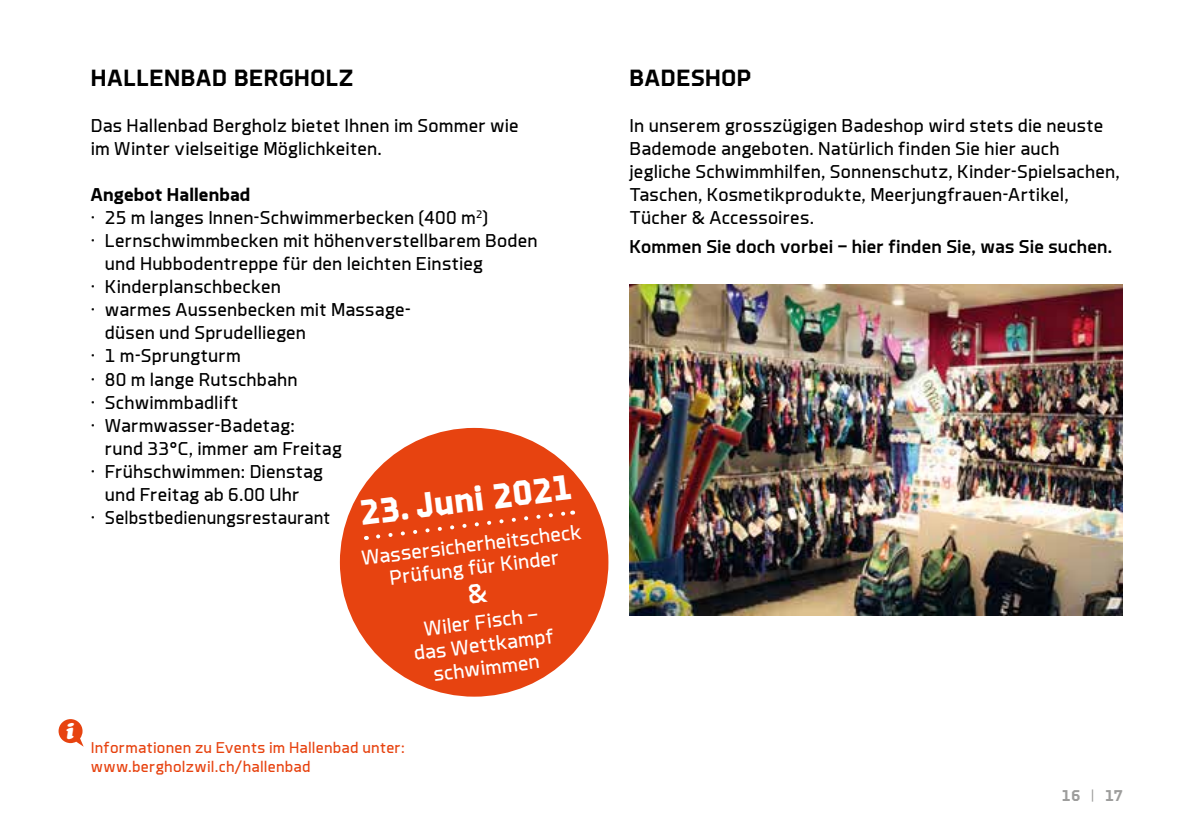
<style>
.page{position:relative;width:1191px;height:840px;background:#fff}
.page>*{position:absolute;margin:0;border:0;box-sizing:border-box;transform-origin:0 0}
.t1{font:800 36px "Brooklyn";color:#fff;scale:.95 1}
.t2{font:700 24px "Brooklyn";letter-spacing:.025em;color:#000}
.t3{font:italic 900 22px "Cooper";color:#fff}
.t4{font:21px/23px "Brooklyn";color:#fff;text-align:center}
.t5{font:19px/23px "Brooklyn";letter-spacing:.01em;color:#000}
.t6{font:500 19px "Brooklyn";letter-spacing:.01em;color:#000}
.t7{font:700 19px "Brooklyn";letter-spacing:.01em;color:#000}
.t8{font:16px/19px "Brooklyn";letter-spacing:.015em;color:#e74310}
.t9{font:700 16px "Brooklyn";color:#9d9d9c}
.s1{font-weight:300}
</style>
<div class="page">
<img style="left:629px;top:284px;width:494px;height:331px">
<svg style="left:59px;top:719px;width:25px;height:27px"></svg>
<div style="left:340px;top:427px;width:268px;height:269px;background:#e74310;border-radius:50%"></div>
<svg style="left:376px;top:510px;width:197px;height:29px"></svg>
<p class="t2" style="left:91px;top:66px;width:264px">HALLENBAD BERGHOLZ</p>
<p class="t5" style="left:91px;top:115px;width:429px">Das Hallenbad Bergholz bietet Ihnen im Sommer wie im Winter vielseitige Möglichkeiten.</p>
<p class="t7" style="left:91px;top:185px;width:161px">Angebot Hallenbad</p>
<p class="t5" style="left:91px;top:207px;width:399px">· 25 m langes Innen-Schwimmerbecken (400 m<sup>2</sup>)</p>
<p class="t5" style="left:91px;top:230px;width:448px">· Lernschwimmbecken mit höhenverstellbarem Boden</p>
<p class="t5" style="left:105px;top:253px;width:379px">und Hubbodentreppe für den leichten Einstieg</p>
<p class="t5" style="left:91px;top:276px;width:192px">· Kinderplanschbecken</p>
<p class="t5" style="left:91px;top:299px;width:320px">· warmes Aussenbecken mit Massage-</p>
<p class="t5" style="left:105px;top:322px;width:203px">düsen und Sprudelliegen</p>
<p class="t5" style="left:91px;top:345px;width:152px">· 1 m-Sprungturm</p>
<p class="t5" style="left:91px;top:368px;width:208px">· 80 m lange Rutschbahn</p>
<p class="t5" style="left:91px;top:391px;width:149px">· Schwimmbadlift</p>
<p class="t5" style="left:91px;top:414px;width:206px">· Warmwasser-Badetag:</p>
<p class="t5" style="left:105px;top:437px;width:238px">rund 33°C, immer am Freitag</p>
<p class="t5" style="left:91px;top:460px;width:234px">· Frühschwimmen: Dienstag</p>
<p class="t5" style="left:105px;top:483px;width:196px">und Freitag ab 6.00 Uhr</p>
<p class="t5" style="left:91px;top:506px;width:241px">· Selbstbedienungsrestaurant</p>
<h1 class="t1" style="left:358px;top:495px;width:225px;rotate:-7deg">23. Juni 2021</h1>
<p class="t4" style="left:360px;top:547px;width:223px;rotate:-7deg">Wassersicherheitscheck<br>Prüfung für Kinder</p>
<p class="t4" style="left:410px;top:619px;width:142px;rotate:-7deg">Wiler Fisch – das Wettkampf schwimmen</p>
<p class="t3" style="left:66px;top:717px;width:10px">i</p>
<p class="t8" style="left:91px;top:738px;width:316px">Informationen zu Events im Hallenbad unter: www.bergholzwil.ch/hallenbad</p>
<p class="t2" style="left:629px;top:66px;width:123px">BADESHOP</p>
<p class="t5" style="left:629px;top:115px;width:492px">In unserem grosszügigen Badeshop wird stets die neuste Bademode angeboten. Natürlich finden Sie hier auch jegliche Schwimmhilfen, Sonnenschutz, Kinder-Spielsachen, Taschen, Kosmetikprodukte, Meerjungfrauen-Artikel, Tücher &amp; Accessoires.</p>
<p class="t6" style="left:629px;top:237px;width:484px">Kommen Sie doch vorbei – hier finden Sie, was Sie suchen.</p>
<p class="t9" style="left:1061px;top:787px;width:63px">16 <span class="s1">|</span> 17</p>
</div>
